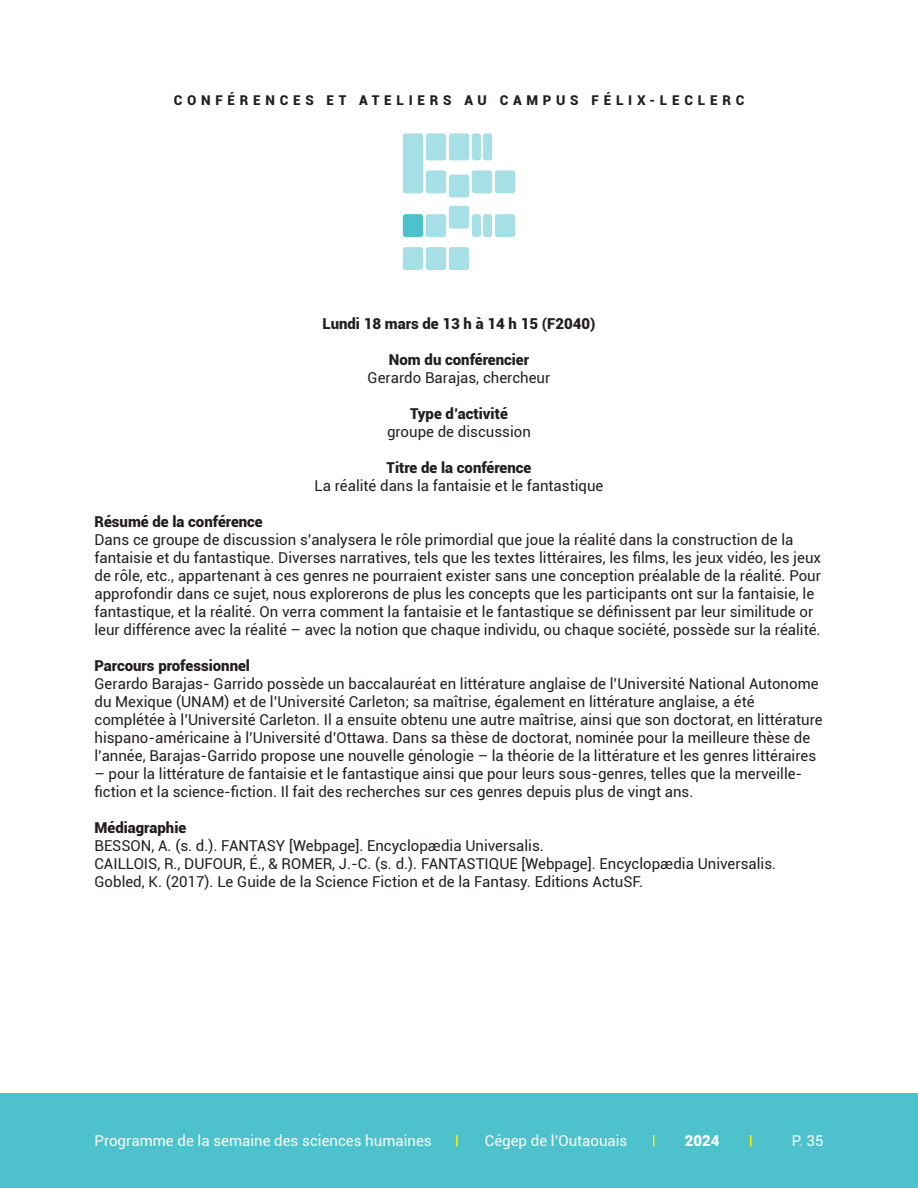
<style>
.page{position:relative;width:918px;height:1188px;background:#fff}
.page>*{position:absolute;margin:0;border:0;box-sizing:border-box;transform-origin:0 0}
.t1{font:15px/18px "Roboto";color:#231f20}
.t2{font:900 15px "Roboto";color:#231f20}
.t3{font:15px "Roboto";color:#fff}
.t4{font:900 15px "Roboto";color:#fff}
.t5{font:900 13.5px "Roboto";letter-spacing:.35em;color:#231f20}
</style>
<div class="page">
<div style="left:403px;top:133px;width:20px;height:60px;background:#a6e0e6;border-radius:3px"></div>
<div style="left:426px;top:214px;width:20px;height:23px;background:#a6e0e6;border-radius:3px"></div>
<div style="left:449px;top:206px;width:20px;height:23px;background:#a6e0e6;border-radius:3px"></div>
<div style="left:495px;top:214px;width:20px;height:23px;background:#a6e0e6;border-radius:3px"></div>
<div style="left:426px;top:247px;width:20px;height:23px;background:#a6e0e6;border-radius:3px"></div>
<div style="left:449px;top:247px;width:20px;height:23px;background:#a6e0e6;border-radius:3px"></div>
<div style="left:426px;top:170px;width:20px;height:23px;background:#a6e0e6;border-radius:3px"></div>
<div style="left:449px;top:175px;width:20px;height:22px;background:#a6e0e6;border-radius:3px"></div>
<div style="left:472px;top:170px;width:20px;height:23px;background:#a6e0e6;border-radius:3px"></div>
<div style="left:495px;top:170px;width:20px;height:23px;background:#a6e0e6;border-radius:3px"></div>
<div style="left:426px;top:133px;width:20px;height:27px;background:#a6e0e6;border-radius:3px"></div>
<div style="left:449px;top:133px;width:20px;height:27px;background:#a6e0e6;border-radius:3px"></div>
<div style="left:472px;top:133px;width:9px;height:27px;background:#a6e0e6;border-radius:3px"></div>
<div style="left:472px;top:214px;width:9px;height:23px;background:#a6e0e6;border-radius:3px"></div>
<div style="left:483px;top:133px;width:9px;height:27px;background:#a6e0e6;border-radius:3px"></div>
<div style="left:483px;top:214px;width:9px;height:23px;background:#a6e0e6;border-radius:3px"></div>
<div style="left:403px;top:214px;width:20px;height:23px;background:#4dc2cc;border-radius:3px"></div>
<div style="left:403px;top:247px;width:20px;height:23px;background:#a6e0e6;border-radius:3px"></div>
<div style="left:0;top:1094px;width:918px;height:94px;background:#4dc2cc"></div>
<svg style="left:456px;top:1135px;width:2px;height:11px"></svg>
<svg style="left:653px;top:1135px;width:2px;height:11px"></svg>
<p class="t5" style="left:174px;top:90px;width:572px">CONFÉRENCES ET ATELIERS AU CAMPUS FÉLIX-LECLERC</p>
<p class="t2" style="left:322px;top:313px;width:275px">Lundi 18 mars de 13 h à 14 h 15 (F2040)</p>
<p class="t2" style="left:389px;top:349px;width:142px">Nom du conférencier</p>
<p class="t1" style="left:368px;top:368px;width:184px">Gerardo Barajas, chercheur</p>
<p class="t2" style="left:410px;top:403px;width:99px">Type d’activité</p>
<p class="t1" style="left:387px;top:422px;width:145px">groupe de discussion</p>
<p class="t2" style="left:387px;top:457px;width:146px">Titre de la conférence</p>
<p class="t1" style="left:315px;top:476px;width:290px">La réalité dans la fantaisie et le fantastique</p>
<p class="t2" style="left:94px;top:511px;width:170px">Résumé de la conférence</p>
<p class="t1" style="left:94px;top:530px;width:728px">Dans ce groupe de discussion s’analysera le rôle primordial que joue la réalité dans la construction de la fantaisie et du fantastique. Diverses narratives, tels que les textes littéraires, les films, les jeux vidéo, les jeux de rôle, etc., appartenant à ces genres ne pourraient exister sans une conception préalable de la réalité. Pour approfondir dans ce sujet, nous explorerons de plus les concepts que les participants ont sur la fantaisie, le fantastique, et la réalité. On verra comment la fantaisie et le fantastique se définissent par leur similitude or leur différence avec la réalité – avec la notion que chaque individu, ou chaque société, possède sur la réalité.</p>
<p class="t2" style="left:94px;top:655px;width:157px">Parcours professionnel</p>
<p class="t1" style="left:94px;top:674px;width:730px">Gerardo Barajas- Garrido possède un baccalauréat en littérature anglaise de l’Université National Autonome du Mexique (UNAM) et de l’Université Carleton; sa maîtrise, également en littérature anglaise, a été complétée à l’Université Carleton. Il a ensuite obtenu une autre maîtrise, ainsi que son doctorat, en littérature hispano-américaine à l’Université d’Ottawa. Dans sa thèse de doctorat, nominée pour la meilleure thèse de l’année, Barajas-Garrido propose une nouvelle génologie – la théorie de la littérature et les genres littéraires</p>
<p class="t1" style="left:94px;top:764px;width:709px">– pour la littérature de fantaisie et le fantastique ainsi que pour leurs sous-genres, telles que la merveille&shy;fiction et la science-fiction. Il fait des recherches sur ces genres depuis plus de vingt ans.</p>
<p class="t2" style="left:94px;top:817px;width:93px">Médiagraphie</p>
<p class="t1" style="left:94px;top:836px;width:451px">BESSON, A. (s. d.). FANTASY [Webpage]. Encyclopædia Universalis.</p>
<p class="t1" style="left:94px;top:854px;width:683px">CAILLOIS, R., DUFOUR, É., &amp; ROMER, J.-C. (s. d.). FANTASTIQUE [Webpage]. Encyclopædia Universalis.</p>
<p class="t1" style="left:94px;top:872px;width:550px">Gobled, K. (2017). Le Guide de la Science Fiction et de la Fantasy. Editions ActuSF.</p>
<p class="t3" style="left:94px;top:1131px;width:339px">Programme de la semaine des sciences humaines</p>
<p class="t3" style="left:485px;top:1131px;width:144px">Cégep de l’Outaouais</p>
<p class="t4" style="left:685px;top:1130px;width:36px">2024</p>
<p class="t3" style="left:792px;top:1131px;width:33px">P. 35</p>
</div>
